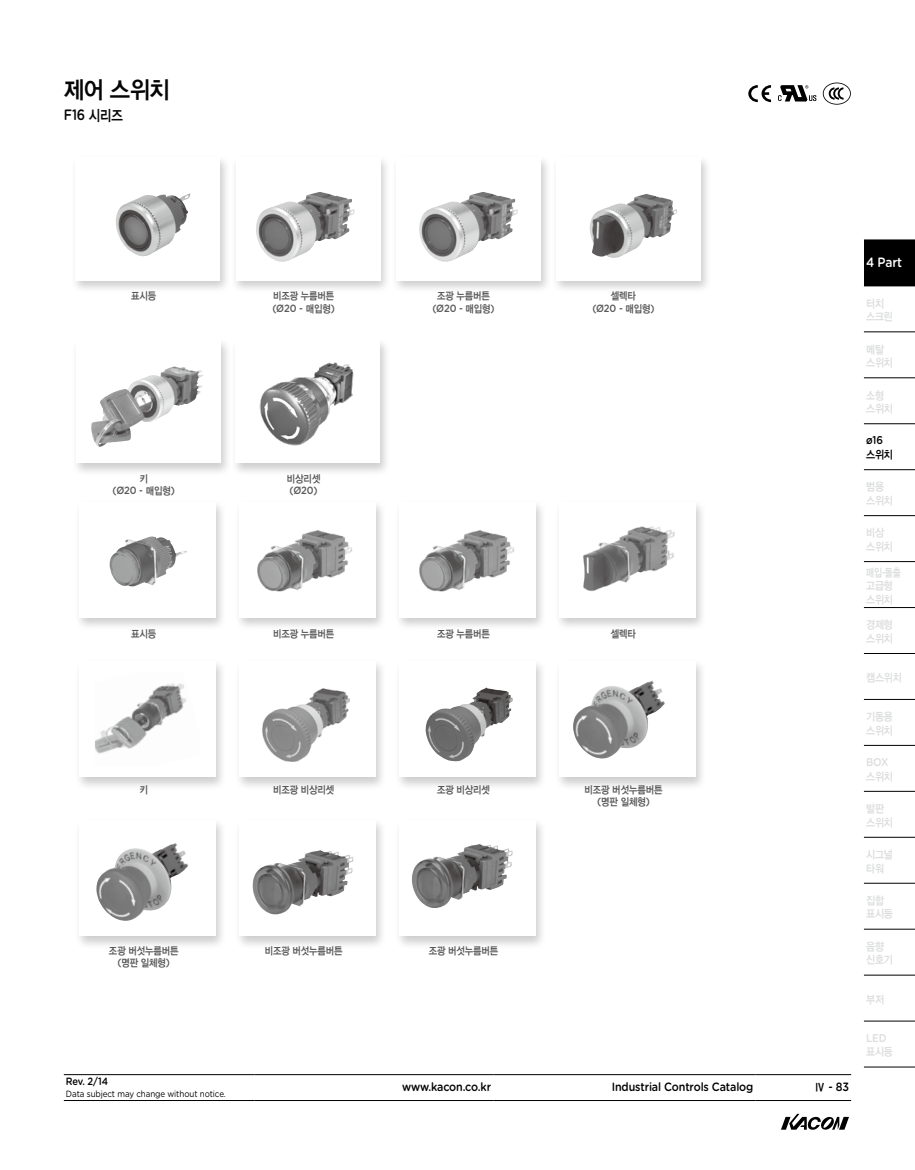
<style>
.page{position:relative;width:915px;height:1170px;background:#fff}
.page>*{position:absolute;margin:0;border:0;box-sizing:border-box;transform-origin:0 0}
.t1{font:24px "YDIYGO340";color:#050505;scale:.92 1}
.t2{font:500 15px "Gotham Rounded";color:#050505;scale:.85 1}
.t3{font:500 13.5px "Gotham Rounded";color:#fff;scale:.89 1}
.t4{font:500 12px "Gotham Rounded";letter-spacing:-.01em;color:#000;scale:.89 1}
.t5{font:11.25px/13.5px "YDIYGO340";letter-spacing:-.01em;color:#dcdddd;scale:.87 1}
.t6{font:11.25px/13.5px "YDIYGO340";letter-spacing:-.01em;color:#dcdddd;scale:.78 1}
.t7{font:500 11.25px "Gotham Rounded";letter-spacing:-.01em;color:#dcdddd;scale:.89 1}
.t8{font:500 11.25px "Gotham Rounded";color:#000;scale:.89 1}
.t9{font:11.25px "YDIYGO340";color:#000;scale:.87 1}
.t10{font:10.5px/12.6px "YDIYGO340";letter-spacing:-.01em;color:#595757;text-align:center;scale:.87 1}
.t11{font:500 10.5px "Gotham Rounded";letter-spacing:-.01em;color:#595757;scale:.89 1}
.t12{font:500 10.5px "Gotham Rounded";color:#000;scale:.89 1}
.t13{font:9px "Gotham Rounded";letter-spacing:-.01em;color:#000;scale:.89 1}
.s1{font-family:"YDIYGO340";font-weight:400}
.s2{font-family:"Gotham Rounded";font-weight:500}
.s3{font-family:"Nanum Gothic";font-weight:700}
.s4{font-family:"Frutiger";font-weight:900}
</style>
<div class="page">
<hr style="left:64px;top:1074px;width:190px;height:1px;background:#000">
<hr style="left:254px;top:1074px;width:239px;height:1px;background:#000">
<hr style="left:493px;top:1074px;width:262px;height:1px;background:#000">
<hr style="left:755px;top:1074px;width:95px;height:1px;background:#000">
<hr style="left:64px;top:1099px;width:190px;height:1px;background:#000">
<hr style="left:254px;top:1099px;width:239px;height:1px;background:#000">
<hr style="left:493px;top:1099px;width:262px;height:1px;background:#000">
<hr style="left:755px;top:1099px;width:95px;height:1px;background:#000">
<svg style="left:781px;top:1113px;width:67px;height:16px"></svg>
<div style="left:863px;top:240px;width:51px;height:46px;background:#000"></div>
<hr style="left:863px;top:331px;width:51px;height:1px;background:#000">
<hr style="left:863px;top:377px;width:51px;height:1px;background:#000">
<hr style="left:863px;top:423px;width:51px;height:1px;background:#000">
<hr style="left:863px;top:469px;width:51px;height:1px;background:#000">
<hr style="left:863px;top:515px;width:51px;height:1px;background:#000">
<hr style="left:863px;top:561px;width:51px;height:1px;background:#000">
<hr style="left:863px;top:607px;width:51px;height:1px;background:#000">
<hr style="left:863px;top:653px;width:51px;height:1px;background:#000">
<hr style="left:863px;top:699px;width:51px;height:1px;background:#000">
<hr style="left:863px;top:745px;width:51px;height:1px;background:#000">
<hr style="left:863px;top:791px;width:51px;height:1px;background:#000">
<hr style="left:863px;top:837px;width:51px;height:1px;background:#000">
<hr style="left:863px;top:882px;width:51px;height:1px;background:#000">
<hr style="left:863px;top:928px;width:51px;height:1px;background:#000">
<hr style="left:863px;top:974px;width:51px;height:1px;background:#000">
<hr style="left:863px;top:1020px;width:51px;height:1px;background:#000">
<hr style="left:863px;top:1066px;width:51px;height:1px;background:#000">
<div style="left:70px;top:155px;width:161px;height:139px;background:#000;opacity:.2"></div>
<div style="left:75px;top:157px;width:145px;height:123px;background:#fff"></div>
<div style="left:550px;top:155px;width:161px;height:139px;background:#000;opacity:.2"></div>
<div style="left:556px;top:157px;width:144px;height:123px;background:#fff"></div>
<div style="left:71px;top:337px;width:161px;height:139px;background:#000;opacity:.2"></div>
<div style="left:77px;top:339px;width:144px;height:123px;background:#fff"></div>
<div style="left:230px;top:337px;width:161px;height:139px;background:#000;opacity:.2"></div>
<div style="left:235px;top:339px;width:144px;height:123px;background:#fff"></div>
<div style="left:230px;top:155px;width:161px;height:139px;background:#000;opacity:.2"></div>
<div style="left:235px;top:157px;width:145px;height:123px;background:#fff"></div>
<div style="left:390px;top:155px;width:161px;height:139px;background:#000;opacity:.2"></div>
<div style="left:396px;top:157px;width:144px;height:123px;background:#fff"></div>
<img style="left:115px;top:193px;width:76px;height:64px">
<img style="left:256px;top:192px;width:98px;height:70px">
<img style="left:419px;top:192px;width:98px;height:70px">
<img style="left:589px;top:194px;width:88px;height:64px">
<img style="left:91px;top:366px;width:112px;height:81px">
<div style="left:74px;top:499px;width:152px;height:132px;background:#000;opacity:.2"></div>
<div style="left:79px;top:502px;width:136px;height:116px;background:#fff"></div>
<div style="left:74px;top:658px;width:152px;height:132px;background:#000;opacity:.2"></div>
<div style="left:79px;top:661px;width:136px;height:116px;background:#fff"></div>
<div style="left:74px;top:817px;width:152px;height:132px;background:#000;opacity:.2"></div>
<div style="left:79px;top:820px;width:136px;height:116px;background:#fff"></div>
<div style="left:234px;top:499px;width:152px;height:132px;background:#000;opacity:.2"></div>
<div style="left:239px;top:502px;width:136px;height:116px;background:#fff"></div>
<div style="left:234px;top:658px;width:152px;height:132px;background:#000;opacity:.2"></div>
<div style="left:239px;top:661px;width:136px;height:116px;background:#fff"></div>
<div style="left:234px;top:817px;width:152px;height:132px;background:#000;opacity:.2"></div>
<div style="left:239px;top:820px;width:136px;height:116px;background:#fff"></div>
<div style="left:394px;top:499px;width:152px;height:132px;background:#000;opacity:.2"></div>
<div style="left:399px;top:502px;width:136px;height:116px;background:#fff"></div>
<div style="left:394px;top:658px;width:152px;height:132px;background:#000;opacity:.2"></div>
<div style="left:399px;top:661px;width:136px;height:116px;background:#fff"></div>
<div style="left:394px;top:817px;width:152px;height:132px;background:#000;opacity:.2"></div>
<div style="left:399px;top:820px;width:136px;height:116px;background:#fff"></div>
<div style="left:554px;top:499px;width:152px;height:132px;background:#000;opacity:.2"></div>
<div style="left:559px;top:502px;width:136px;height:116px;background:#fff"></div>
<div style="left:554px;top:658px;width:152px;height:132px;background:#000;opacity:.2"></div>
<div style="left:559px;top:661px;width:136px;height:116px;background:#fff"></div>
<img style="left:109px;top:536px;width:78px;height:51px">
<img style="left:257px;top:530px;width:95px;height:62px">
<img style="left:419px;top:530px;width:95px;height:62px">
<img style="left:583px;top:526px;width:92px;height:65px">
<img style="left:95px;top:683px;width:91px;height:71px">
<img style="left:262px;top:688px;width:88px;height:74px">
<img style="left:425px;top:687px;width:87px;height:74px">
<img style="left:573px;top:680px;width:91px;height:78px">
<img style="left:96px;top:843px;width:92px;height:77px">
<img style="left:252px;top:850px;width:101px;height:64px">
<img style="left:411px;top:844px;width:101px;height:64px">
<img style="left:259px;top:362px;width:95px;height:84px">
<svg style="left:748px;top:85px;width:22px;height:17px"></svg>
<svg style="left:778px;top:85px;width:38px;height:17px"></svg>
<svg style="left:822px;top:82px;width:28px;height:23px"></svg>
<h1 class="t1" style="left:64px;top:76px;width:117px">제어 스위치</h1>
<h2 class="t2" style="left:64px;top:104px;width:71px">F16 <span class="s1">시리즈</span></h2>
<p class="t10" style="left:131px;top:290px;width:30px">표시등</p>
<p class="t10" style="left:273px;top:290px;width:72px">비조광 누름버튼</p>
<p class="t11" style="left:272px;top:300px;width:71px">(Ø20 - <span class="s1">매입형</span>)</p>
<p class="t10" style="left:139px;top:472px;width:11px">키</p>
<p class="t11" style="left:113px;top:483px;width:71px">(Ø20 - <span class="s1">매입형</span>)</p>
<p class="t10" style="left:287px;top:472px;width:40px">비상리셋</p>
<p class="t11" style="left:289px;top:483px;width:33px">(Ø20)</p>
<p class="t10" style="left:437px;top:290px;width:62px">조광 누름버튼</p>
<p class="t11" style="left:432px;top:300px;width:71px">(Ø20 - <span class="s1">매입형</span>)</p>
<p class="t10" style="left:610px;top:290px;width:30px">셀렉타</p>
<p class="t11" style="left:592px;top:300px;width:71px">(Ø20 - <span class="s1">매입형</span>)</p>
<p class="t10" style="left:131px;top:627px;width:30px">표시등</p>
<p class="t10" style="left:273px;top:627px;width:72px">비조광 누름버튼</p>
<p class="t10" style="left:437px;top:627px;width:62px">조광 누름버튼</p>
<p class="t10" style="left:610px;top:627px;width:30px">셀렉타</p>
<p class="t10" style="left:139px;top:783px;width:11px">키</p>
<p class="t10" style="left:273px;top:783px;width:72px">비조광 비상리셋</p>
<p class="t10" style="left:437px;top:783px;width:62px">조광 비상리셋</p>
<p class="t10" style="left:584px;top:783px;width:91px">비조광 버섯누름버튼 <span class="s2">(</span>명판 일체형<span class="s2">)</span></p>
<p class="t10" style="left:109px;top:944px;width:81px">조광 버섯누름버튼 <span class="s2">(</span>명판 일체형<span class="s2">)</span></p>
<p class="t10" style="left:264px;top:944px;width:91px">비조광 버섯누름버튼</p>
<p class="t10" style="left:428px;top:944px;width:81px">조광 버섯누름버튼</p>
<p class="t12" style="left:66px;top:1073px;width:49px">Rev. 2/14</p>
<p class="t13" style="left:66px;top:1087px;width:181px">Data subject may change without notice.</p>
<p class="t4" style="left:402px;top:1078px;width:101px">www.kacon.co.kr</p>
<p class="t4" style="left:611px;top:1078px;width:160px">Industrial Controls Catalog</p>
<p class="t4" style="left:814px;top:1078px;width:40px"><span class="s3">Ⅳ</span>-83</p>
<p class="t3" style="left:865px;top:252px;width:42px">4 Part</p>
<p class="t5" style="left:865px;top:296px;width:32px">터치 스크린</p>
<p class="t5" style="left:865px;top:342px;width:32px">메탈 스위치</p>
<p class="t5" style="left:865px;top:388px;width:32px">소형 스위치</p>
<p class="t8" style="left:865px;top:432px;width:21px">ø16</p>
<p class="t9" style="left:865px;top:448px;width:32px">스위치</p>
<p class="t5" style="left:865px;top:480px;width:32px">범용 스위치</p>
<p class="t5" style="left:865px;top:526px;width:32px">비상 스위치</p>
<p class="t6" style="left:865px;top:565px;width:46px">매입<span class="s4">·</span>돌출 고급형 스위치</p>
<p class="t5" style="left:865px;top:618px;width:32px">경제형 스위치</p>
<p class="t5" style="left:865px;top:670px;width:43px">캠스위치</p>
<p class="t5" style="left:865px;top:710px;width:32px">기동용 스위치</p>
<p class="t7" style="left:865px;top:754px;width:27px">BOX</p>
<p class="t5" style="left:865px;top:769px;width:32px">스위치</p>
<p class="t5" style="left:865px;top:801px;width:32px">발판 스위치</p>
<p class="t5" style="left:865px;top:847px;width:32px">시그널 타워</p>
<p class="t5" style="left:865px;top:893px;width:32px">집합 표시등</p>
<p class="t5" style="left:865px;top:939px;width:32px">음향 신호기</p>
<p class="t5" style="left:865px;top:992px;width:22px">부저</p>
<p class="t7" style="left:865px;top:1029px;width:25px">LED</p>
<p class="t5" style="left:865px;top:1045px;width:32px">표시등</p>
</div>
